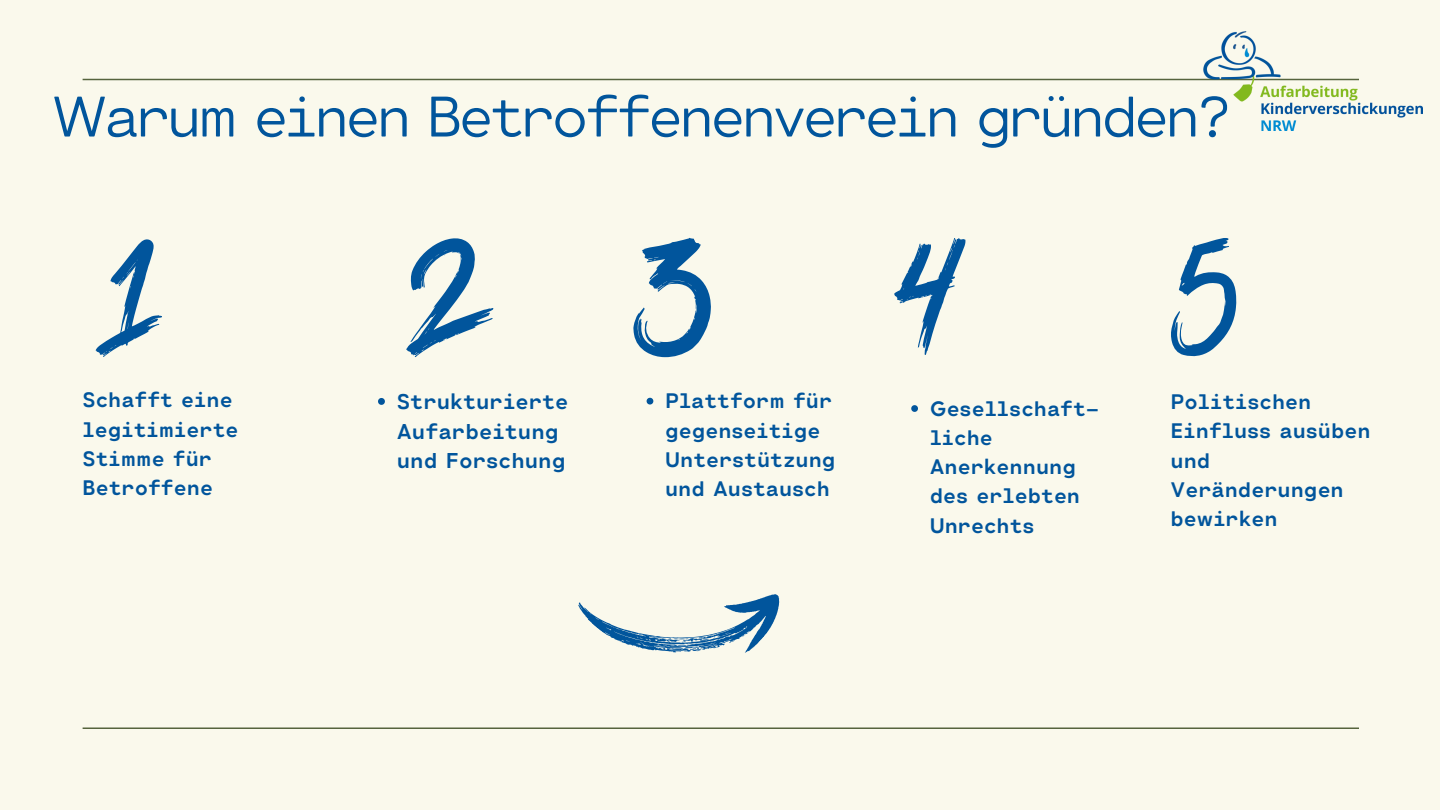
<style>
.page{position:relative;width:1440px;height:810px;background:#faf9ec}
.page>*{position:absolute;margin:0;border:0;box-sizing:border-box;transform-origin:0 0}
.t1{font:57px "Cartograph Sans CF";letter-spacing:-.055em;color:#01559c}
.t2{font:700 21.4px/29.9px "Cartograph Sans CF";color:#01559c}
.t3{font:700 21px/29.2px "Cartograph Sans CF";color:#01559c}
</style>
<div class="page">
<svg style="left:96px;top:239px;width:66px;height:118px"></svg>
<svg style="left:406px;top:238px;width:87px;height:119px"></svg>
<svg style="left:633px;top:238px;width:78px;height:119px"></svg>
<svg style="left:894px;top:238px;width:71px;height:117px"></svg>
<svg style="left:1171px;top:238px;width:66px;height:119px"></svg>
<hr style="left:83px;top:79px;width:1276px;height:1px;background:#56643d">
<hr style="left:83px;top:728px;width:1276px;height:1px;background:#56643d">
<svg style="left:578px;top:594px;width:202px;height:59px"></svg>
<img style="left:1204px;top:31px;width:219px;height:100px">
<svg style="left:647px;top:398px;width:6px;height:7px"></svg>
<svg style="left:378px;top:398px;width:7px;height:7px"></svg>
<svg style="left:911px;top:405px;width:7px;height:7px"></svg>
<h1 class="t1" style="left:52px;top:79px;width:1182px">Warum einen Betroffenenverein gründen?</h1>
<p class="t3" style="left:83px;top:384px;width:157px">Schafft eine legitimierte<br>Stimme für<br>Betroffene</p>
<p class="t3" style="left:665px;top:385px;width:172px">Plattform für gegenseitige<br>Unterstützung und Austausch</p>
<p class="t2" style="left:397px;top:385px;width:173px">Strukturierte<br>Aufarbeitung und Forschung</p>
<p class="t3" style="left:930px;top:392px;width:171px">Gesellschaft&shy;liche<br>Anerkennung des erlebten<br>Unrechts</p>
<p class="t3" style="left:1171px;top:386px;width:202px">Politischen<br>Einfluss ausüben und<br>Veränderungen bewirken</p>
</div>
